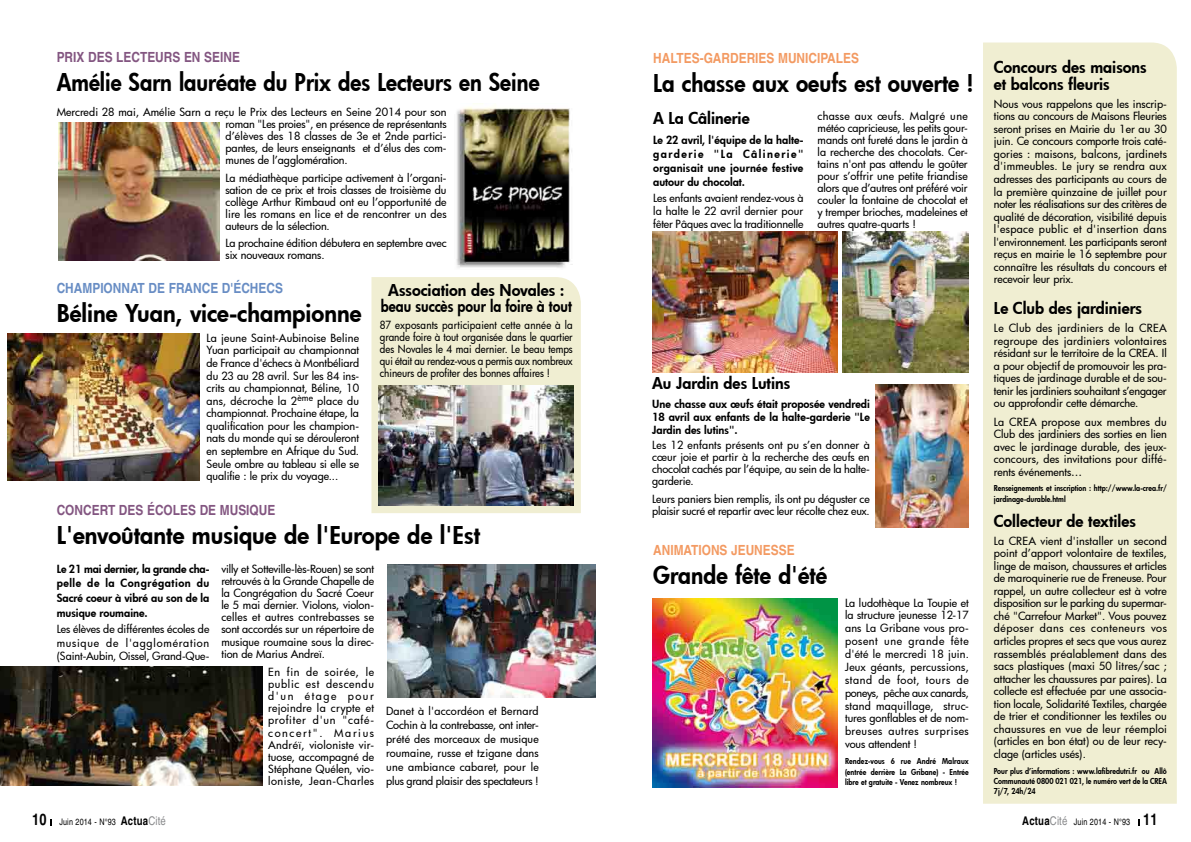
<style>
.page{position:relative;width:1191px;height:842px;background:#fff}
.page>*{position:absolute;margin:0;border:0;box-sizing:border-box;transform-origin:0 0}
.t1{font:800 24px "Futura";color:#000}
.t2{font:800 24px "Futura";color:#000;scale:.91 1}
.t3{font:800 24px "Futura";color:#000;scale:.93 1}
.t4{font:800 24px "Futura";color:#000;scale:.95 1}
.t5{font:800 16px/16.5px "Futura";color:#000}
.t6{font:700 16px "Helvetica";color:#000;scale:.8 1}
.t7{font:700 14px "Helvetica";color:#835681;scale:.85 1}
.t8{font:700 14px "Helvetica";color:#f39a62;scale:.85 1}
.t9{font:700 14px "Helvetica";color:#688dc4;scale:.85 1}
.t10{font:500 11px/12.5px "Futura";letter-spacing:-.005em;color:#000;text-align:justify}
.t11{font:800 11px/14.2px "Futura";letter-spacing:.005em;color:#000;text-align:justify}
.t12{font:500 11px/12px "Futura";letter-spacing:-.005em;color:#000;text-align:justify;scale:.91 1}
.t13{font:9px "Helvetica";letter-spacing:.02em;color:#000;scale:.8 1}
.t14{font:800 8px/10.1px "Futura";color:#000;text-align:justify;scale:.9 1}
.s1{font-weight:700;font-size:12px}
.s2{font-size:12px;color:#87888a}
.s3{font-weight:700;font-size:16px}
</style>
<div class="page">
<div style="left:371px;top:277px;width:210px;height:236px;background:#f0eed2"></div>
<div style="left:983px;top:43px;width:193px;height:761px;background:#f0eed2"></div>
<img style="left:378px;top:386px;width:196px;height:119px">
<img style="left:58px;top:123px;width:162px;height:138px">
<img style="left:456px;top:103px;width:117px;height:165px">
<img style="left:652px;top:598px;width:185px;height:190px">
<img style="left:0;top:666px;width:262px;height:119px">
<img style="left:387px;top:564px;width:209px;height:134px">
<img style="left:842px;top:231px;width:127px;height:142px">
<img style="left:652px;top:231px;width:186px;height:142px">
<img style="left:875px;top:384px;width:93px;height:143px">
<img style="left:7px;top:333px;width:193px;height:147px">
<p class="t7" style="left:57px;top:48px;width:217px">PRIX DES LECTEURS EN SEINE</p>
<h1 class="t2" style="left:57px;top:66px;width:532px">Amélie Sarn lauréate du Prix des Lecteurs en Seine</h1>
<p class="t10" style="left:225px;top:106px;width:223px;line-height:12px;text-indent:-169px">Mercredi 28 mai, Amélie Sarn a reçu le Prix des Lecteurs en Seine 2014 pour son roman "Les proies", en présence de représentants d’élèves des 18 classes de 3e et 2nde partici&shy;pantes, de leurs enseignants et d’élus des com&shy;munes de l’agglomération.</p>
<p class="t10" style="left:225px;top:171px;width:223px;line-height:12px">La médiathèque participe activement à l’organi&shy;sation de ce prix et trois classes de troisième du collège Arthur Rimbaud ont eu l’opportunité de lire les romans en lice et de rencontrer un des auteurs de la sélection.</p>
<p class="t10" style="left:225px;top:237px;width:223px;line-height:12px">La prochaine édition débutera en septembre avec six nouveaux romans.</p>
<p class="t9" style="left:57px;top:279px;width:268px">CHAMPIONNAT DE FRANCE D'ÉCHECS</p>
<h1 class="t1" style="left:57px;top:297px;width:306px">Béline Yuan, vice-championne</h1>
<p class="t10" style="left:207px;top:331px;width:154px">La jeune Saint-Aubinoise Beline Yuan participait au championnat de France d'échecs à Montbéliard du 23 au 28 avril. Sur les 84 ins&shy;crits au championnat, Béline, 10 ans, décroche la 2<sup>ème</sup> place du championnat. Prochaine étape, la qualification pour les champion&shy;nats du monde qui se dérouleront en septembre en Afrique du Sud.<br>Seule ombre au tableau si elle se qualifie : le prix du voyage...</p>
<h2 class="t5" style="left:381px;top:281px;width:192px;line-height:16px;text-align:center">Association des Novales : beau succès pour la foire à tout</h2>
<p class="t12" style="left:380px;top:319px;width:213px">87 exposants participaient cette année à la grande foire à tout organisée dans le quartier des Novales le 4 mai dernier. Le beau temps qui était au rendez-vous a permis aux nombreux chineurs de profiter des bonnes affaires !</p>
<p class="t7" style="left:57px;top:502px;width:259px">CONCERT DES ÉCOLES DE MUSIQUE</p>
<h1 class="t1" style="left:57px;top:519px;width:425px">L'envoûtante musique de l'Europe de l'Est</h1>
<p class="t11" style="left:57px;top:561px;width:154px;line-height:14.8px">Le 21 mai dernier, la grande cha&shy;pelle de la Congrégation du Sacré coeur à vibré au son de la musique roumaine.</p>
<p class="t10" style="left:57px;top:622px;width:154px;line-height:13.6px">Les élèves de différentes écoles de musique de l'agglomération (Saint-Aubin, Oissel, Grand-Que-</p>
<p class="t10" style="left:221px;top:562px;width:154px;line-height:12.2px">villy et Sotteville-lès-Rouen) se sont retrouvés à la Grande Chapelle de la Congrégation du Sacré Coeur le 5 mai dernier. Violons, violon&shy;celles et autres contrebasses se sont accordés sur un répertoire de musique roumaine sous la direc&shy;tion de Marius Andreï.</p>
<p class="t10" style="left:268px;top:665px;width:107px;line-height:12.2px">En fin de soirée, le public est descendu d'un étage pour rejoindre la crypte et profiter d'un "café&shy;concert". Marius Andréï, violoniste vir&shy;tuose, accompagné de Stéphane Quélen, vio&shy;loniste, Jean-Charles</p>
<p class="t10" style="left:386px;top:703px;width:154px;line-height:14.1px">Danet à l'accordéon et Bernard Cochin à la contrebasse, ont inter&shy;prété des morceaux de musique roumaine, russe et tzigane dans une ambiance cabaret, pour le plus grand plaisir des spectateurs !</p>
<p class="t8" style="left:653px;top:49px;width:243px">HALTES-GARDERIES MUNICIPALES</p>
<h1 class="t3" style="left:653px;top:67px;width:346px">La chasse aux oeufs est ouverte !</h1>
<h2 class="t5" style="left:994px;top:59px;width:154px">Concours des maisons et balcons fleuris</h2>
<p class="t10" style="left:994px;top:97px;width:174px">Nous vous rappelons que les inscrip&shy;tions au concours de Maisons Fleuries seront prises en Mairie du 1er au 30 juin. Ce concours comporte trois caté&shy;gories : maisons, balcons, jardinets d'immeubles. Le jury se rendra aux adresses des participants au cours de la première quinzaine de juillet pour noter les réalisations sur des critères de qualité de décoration, visibilité depuis l'espace public et d'insertion dans l'environnement. Les participants seront reçus en mairie le 16 septembre pour connaître les résultats du concours et recevoir leur prix.</p>
<h2 class="t5" style="left:994px;top:299px;width:150px">Le Club des jardiniers</h2>
<p class="t10" style="left:994px;top:322px;width:174px">Le Club des jardiniers de la CREA regroupe des jardiniers volontaires résidant sur le territoire de la CREA. Il a pour objectif de promouvoir les pra&shy;tiques de jardinage durable et de sou&shy;tenir les jardiniers souhaitant s’engager ou approfondir cette démarche.</p>
<p class="t10" style="left:994px;top:415px;width:174px">La CREA propose aux membres du Club des jardiniers des sorties en lien avec le jardinage durable, des jeux&shy;concours, des invitations pour diffé&shy;rents événements…</p>
<p class="t14" style="left:994px;top:483px;width:194px">Renseignements et inscription : http://www.la-crea.fr/ jardinage-durable.html</p>
<h2 class="t5" style="left:994px;top:512px;width:144px">Collecteur de textiles</h2>
<p class="t10" style="left:994px;top:534px;width:174px">La CREA vient d'installer un second point d’apport volontaire de textiles, linge de maison, chaussures et articles de maroquinerie rue de Freneuse. Pour rappel, un autre collecteur est à votre disposition sur le parking du supermar&shy;ché "Carrefour Market". Vous pouvez déposer dans ces conteneurs vos articles propres et secs que vous aurez rassemblés préalablement dans des sacs plastiques (maxi 50 litres/sac ; attacher les chaussures par paires). La collecte est effectuée par une associa&shy;tion locale, Solidarité Textiles, chargée de trier et conditionner les textiles ou chaussures en vue de leur réemploi (articles en bon état) ou de leur recy&shy;clage (articles usés).</p>
<p class="t14" style="left:994px;top:765px;width:194px">Pour plus d’informations : www.lafibredutri.fr ou Allô Communauté 0800 021 021, le numéro vert de la CREA 7j/7, 24h/24</p>
<h2 class="t5" style="left:653px;top:109px;width:98px">A La Câlinerie</h2>
<p class="t11" style="left:653px;top:132px;width:152px">Le 22 avril, l'équipe de la halte&shy;garderie "La Câlinerie" organisait une journée festive autour du chocolat.</p>
<p class="t10" style="left:653px;top:191px;width:152px;line-height:13px">Les enfants avaient rendez-vous à la halte le 22 avril dernier pour fêter Pâques avec la traditionnelle</p>
<p class="t10" style="left:817px;top:110px;width:152px;line-height:12px">chasse aux œufs. Malgré une météo capricieuse, les petits gour&shy;mands ont fureté dans le jardin à la recherche des chocolats. Cer&shy;tains n'ont pas attendu le goûter pour s’offrir une petite friandise alors que d’autres ont préféré voir couler la fontaine de chocolat et y tremper brioches, madeleines et autres quatre-quarts !</p>
<h2 class="t5" style="left:652px;top:375px;width:139px">Au Jardin des Lutins</h2>
<p class="t11" style="left:652px;top:397px;width:219px;line-height:13.2px">Une chasse aux œufs était proposée vendredi 18 avril aux enfants de la halte-garderie "Le Jardin des lutins".</p>
<p class="t10" style="left:652px;top:439px;width:219px;line-height:12px">Les 12 enfants présents ont pu s’en donner à cœur joie et partir à la recherche des œufs en chocolat cachés par l’équipe, au sein de la halte&shy;garderie.</p>
<p class="t10" style="left:652px;top:493px;width:219px;line-height:12px">Leurs paniers bien remplis, ils ont pu déguster ce plaisir sucré et repartir avec leur récolte chez eux.</p>
<p class="t8" style="left:653px;top:541px;width:168px">ANIMATIONS JEUNESSE</p>
<h1 class="t4" style="left:653px;top:558px;width:185px">Grande fête d'été</h1>
<p class="t10" style="left:845px;top:596px;width:125px;line-height:12.9px">La ludothèque La Toupie et la structure jeunesse 12-17 ans La Gribane vous pro&shy;posent une grande fête d'été le mercredi 18 juin.<br>Jeux géants, percussions, stand de foot, tours de poneys, pêche aux canards, stand maquillage, struc&shy;tures gonflables et de nom&shy;breuses autres surprises vous attendent !</p>
<p class="t14" style="left:845px;top:756px;width:139px;line-height:10.5px">Rendez-vous 6 rue André Malraux (entrée derrière La Gribane) - Entrée libre et gratuite - Venez nombreux !</p>
<h2 class="t6" style="left:32px;top:810px;width:20px">10</h2>
<p class="t13" style="left:60px;top:817px;width:135px">Juin 2014 - N°93 <span class="s1">ACTUA</span><span class="s2">Cité</span></p>
<p class="t13" style="left:1022px;top:817px;width:171px"><span class="s1">ACTUA</span><span class="s2">Cité</span> Juin 2014 - N°93 <span class="s3">11</span></p>
</div>
